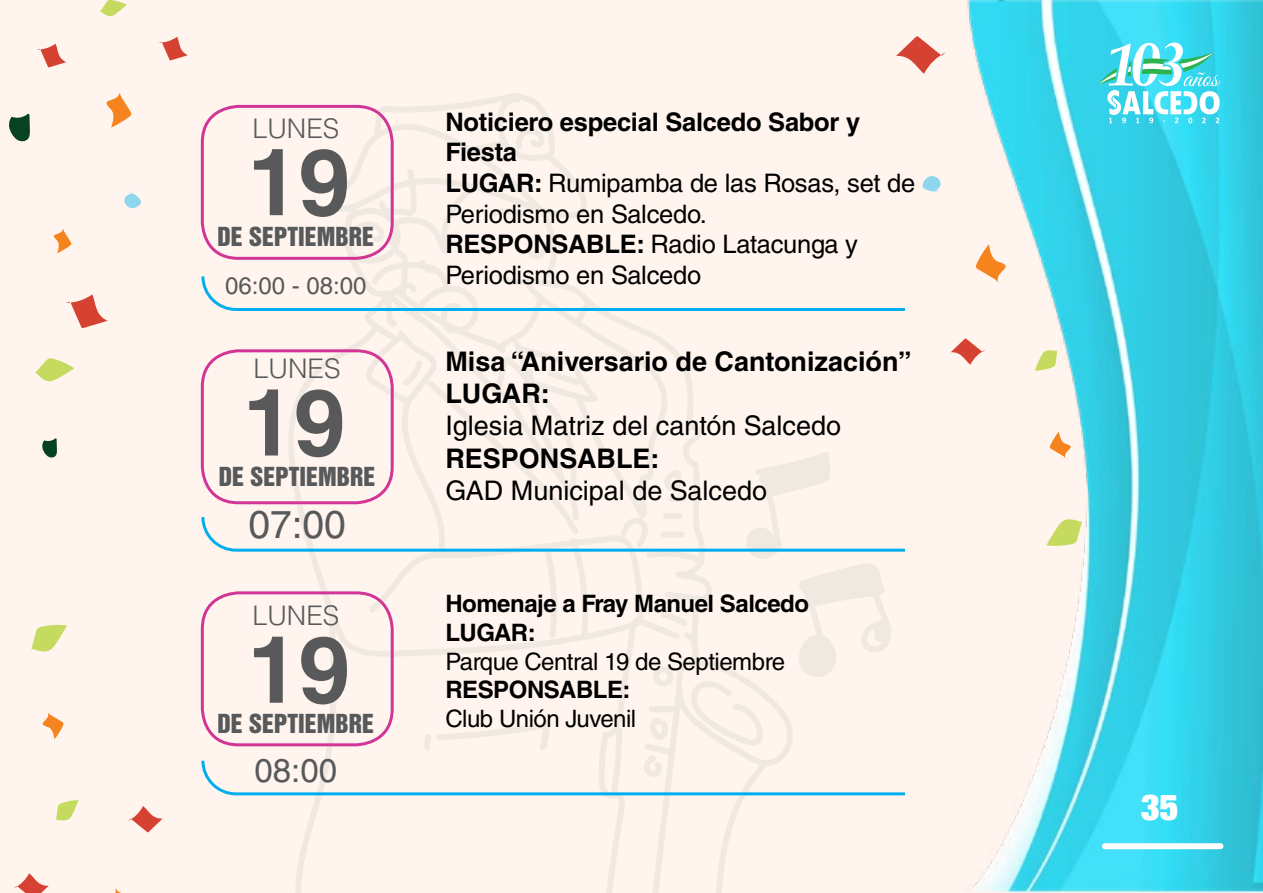
<style>
.page{position:relative;width:1263px;height:893px;background:#fff4ee}
.page>*{position:absolute;margin:0;border:0;box-sizing:border-box;transform-origin:0 0}
.t1{font:700 93px "Helvetica LT";color:#58595b}
.t2{font:39px "Helvetica LT Std";color:#58595b}
.t3{font:900 condensed 36px "Helvetica Neue LT Std";color:#fff}
.t4{font:33px "Helvetica LT Std";color:#58595b}
.t5{font:700 27px/32.4px "Helvetica LT Std";color:#000}
.t6{font:27px "Helvetica LT Std";color:#000}
.t7{font:300 27px "Helvetica LT Std";color:#58595b}
.t8{font:25.5px/30.6px "Helvetica LT Std";letter-spacing:-.01em;color:#000}
.t9{font:700 24px/28.8px "Helvetica LT Std";letter-spacing:-.02em;color:#000}
.t10{font:24px "Helvetica LT Std";letter-spacing:-.02em;color:#000}
.t11{font:24px "Helvetica Inserat LT Std";color:#58595b}
.t12{font:24px "Helvetica LT Std";color:#58595b}
.s1{font-weight:700}
</style>
<div class="page">
<svg style="left:65px;top:294px;width:43px;height:34px"></svg>
<svg style="left:37px;top:44px;width:29px;height:23px"></svg>
<svg style="left:158px;top:37px;width:30px;height:23px"></svg>
<svg style="left:54px;top:228px;width:18px;height:25px"></svg>
<svg style="left:106px;top:92px;width:26px;height:36px"></svg>
<svg style="left:35px;top:358px;width:39px;height:24px"></svg>
<svg style="left:100px;top:0;width:27px;height:17px"></svg>
<svg style="left:9px;top:114px;width:21px;height:28px"></svg>
<svg style="left:42px;top:438px;width:15px;height:20px"></svg>
<svg style="left:124px;top:192px;width:17px;height:16px"></svg>
<svg style="left:14px;top:873px;width:35px;height:20px"></svg>
<svg style="left:128px;top:806px;width:35px;height:26px"></svg>
<svg style="left:42px;top:712px;width:22px;height:27px"></svg>
<svg style="left:115px;top:888px;width:6px;height:5px"></svg>
<svg style="left:31px;top:624px;width:36px;height:28px"></svg>
<svg style="left:56px;top:800px;width:23px;height:21px"></svg>
<img style="left:794px;top:0;width:469px;height:893px">
<svg style="left:1098px;top:42px;width:122px;height:81px;background:#73e0ea"></svg>
<div style="left:1105px;top:843px;width:115px;height:6px;background:#fff"></div>
<svg style="left:286px;top:93px;width:508px;height:800px"></svg>
<svg style="left:515px;top:126px;width:30px;height:24px"></svg>
<div style="left:201px;top:105px;width:193px;height:155px;border:3px solid #d13697;border-radius:36px"></div>
<svg style="left:201px;top:276px;width:704px;height:35px"></svg>
<svg style="left:201px;top:360px;width:704px;height:435px"></svg>
<p class="t7" style="left:252px;top:111px;width:88px">LUNES</p>
<h1 class="t1" style="left:248px;top:126px;width:104px">19</h1>
<p class="t11" style="left:217px;top:222px;width:158px">DE SEPTIEMBRE</p>
<p class="t12" style="left:225px;top:271px;width:143px">06:00 - 08:00</p>
<p class="t7" style="left:254px;top:351px;width:88px">LUNES</p>
<h1 class="t1" style="left:243px;top:366px;width:104px">19</h1>
<p class="t11" style="left:219px;top:462px;width:158px">DE SEPTIEMBRE</p>
<h2 class="t2" style="left:248px;top:502px;width:99px">07:00</h2>
<p class="t7" style="left:252px;top:599px;width:88px">LUNES</p>
<h1 class="t1" style="left:248px;top:613px;width:104px">19</h1>
<p class="t11" style="left:217px;top:709px;width:158px">DE SEPTIEMBRE</p>
<p class="t4" style="left:255px;top:751px;width:84px">08:00</p>
<p class="t8" style="left:445px;top:106px;width:471px"><span class="s1">Noticiero especial Salcedo Sabor y<br>Fiesta<br>LUGAR:</span> Rumipamba de las Rosas, set de<br>Periodismo en Salcedo.<br><span class="s1">RESPONSABLE:</span> Radio Latacunga y<br>Periodismo en Salcedo</p>
<p class="t5" style="left:445px;top:344px;width:468px">Misa “Aniversario de Cantonización”<br>LUGAR:</p>
<p class="t6" style="left:445px;top:410px;width:397px">Iglesia Matriz del cantón Salcedo</p>
<p class="t5" style="left:445px;top:442px;width:216px">RESPONSABLE:</p>
<p class="t6" style="left:445px;top:475px;width:323px">GAD Municipal de Salcedo</p>
<p class="t9" style="left:445px;top:589px;width:365px">Homenaje a Fray Manuel Salcedo<br>LUGAR:</p>
<p class="t10" style="left:445px;top:647px;width:341px">Parque Central 19 de Septiembre</p>
<p class="t9" style="left:445px;top:675px;width:187px">RESPONSABLE:</p>
<p class="t10" style="left:445px;top:705px;width:192px">Club Unión Juvenil</p>
<h3 class="t3" style="left:1141px;top:790px;width:39px">3535</h3>
</div>
